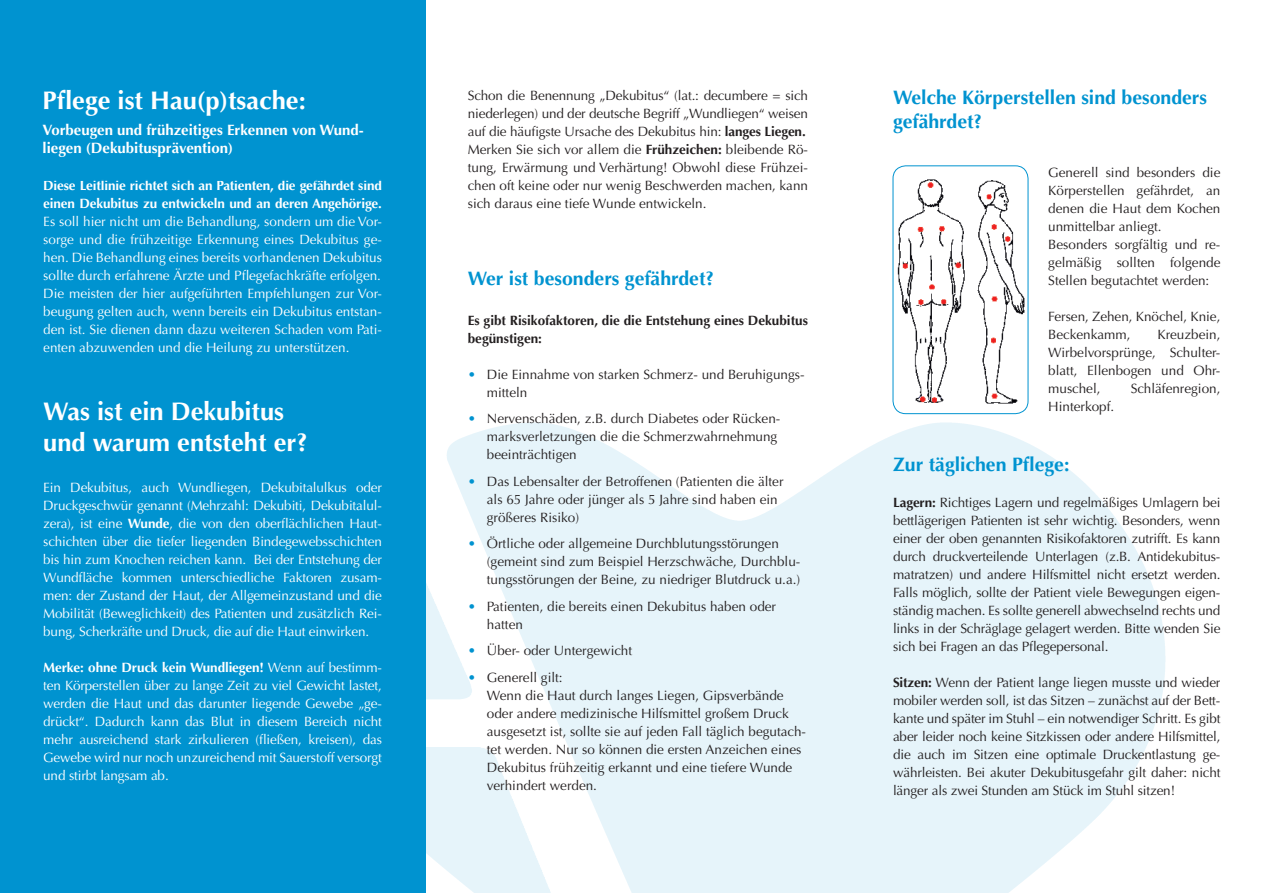
<style>
.page{position:relative;width:1263px;height:893px;background:#fff}
.page>*{position:absolute;margin:0;border:0;box-sizing:border-box;transform-origin:0 0}
.t1{font:700 25.5px/31.5px "Optima";color:#fff}
.t2{font:700 19.5px/23.4px "Optima";color:#0093d0}
.t3{font:700 15px/18px "Optima";color:#fff}
.t4{font:13.5px/18px "Optima";color:#231f20}
.t5{font:13.5px/18px "Optima";letter-spacing:-.01em;color:#fff;text-align:justify}
.t6{font:700 13.5px/18px "Optima";letter-spacing:-.01em;color:#fff}
.t7{font:700 13.5px/18px "Optima";color:#231f20}
.s1{font-weight:700}
.s2{color:#0093d0}
</style>
<div class="page">
<div style="left:0;top:0;width:425px;height:893px;background:#0093d0"></div>
<img style="left:897px;top:179px;width:128px;height:225px">
<div style="left:893px;top:165px;width:135px;height:249px;border:1px solid #0093d0;border-radius:13px"></div>
<h1 class="t1" style="left:43px;top:85px;width:265px">Pflege ist Hau(p)tsache:</h1>
<p class="t3" style="left:43px;top:121px;width:321px">Vorbeugen und frühzeitiges Erkennen von Wund&shy;liegen (Dekubitusprävention)</p>
<p class="t6" style="left:43px;top:177px;width:340px">Diese Leitlinie richtet sich an Patienten, die gefährdet sind einen Dekubitus zu entwickeln und an deren Angehörige.</p>
<p class="t5" style="left:43px;top:213px;width:340px">Es soll hier nicht um die Behandlung, sondern um die Vor&shy;sorge und die frühzeitige Erkennung eines Dekubitus ge&shy;hen. Die Behandlung eines bereits vorhandenen Dekubitus sollte durch erfahrene Ärzte und Pflegefachkräfte erfolgen.<br>Die meisten der hier aufgeführten Empfehlungen zur Vor&shy;beugung gelten auch, wenn bereits ein Dekubitus entstan&shy;den ist. Sie dienen dann dazu weiteren Schaden vom Pati&shy;enten abzuwenden und die Heilung zu unterstützen.</p>
<h1 class="t1" style="left:43px;top:395px;width:266px">Was ist ein Dekubitus und warum entsteht er?</h1>
<p class="t5" style="left:43px;top:479px;width:340px">Ein Dekubitus, auch Wundliegen, Dekubitalulkus oder Druckgeschwür genannt (Mehrzahl: Dekubiti, Dekubitalul&shy;zera), ist eine <span class="s1">Wunde</span>, die von den oberflächlichen Haut&shy;schichten über die tiefer liegenden Bindegewebsschichten bis hin zum Knochen reichen kann. Bei der Entstehung der Wundfläche kommen unterschiedliche Faktoren zusam&shy;men: der Zustand der Haut, der Allgemeinzustand und die Mobilität (Beweglichkeit) des Patienten und zusätzlich Rei&shy;bung, Scherkräfte und Druck, die auf die Haut einwirken.</p>
<p class="t5" style="left:43px;top:659px;width:340px"><span class="s1">Merke: ohne Druck kein Wundliegen!</span> Wenn auf bestimm&shy;ten Körperstellen über zu lange Zeit zu viel Gewicht lastet, werden die Haut und das darunter liegende Gewebe „ge&shy;drückt“. Dadurch kann das Blut in diesem Bereich nicht mehr ausreichend stark zirkulieren (fließen, kreisen), das Gewebe wird nur noch unzureichend mit Sauerstoff versorgt und stirbt langsam ab.</p>
<p class="t4" style="left:468px;top:86px;width:342px">Schon die Benennung „Dekubitus“ (lat.: decumbere = sich niederlegen) und der deutsche Begriff „Wundliegen“ weisen auf die häufigste Ursache des Dekubitus hin: <span class="s1">langes Liegen.<br></span>Merken Sie sich vor allem die <span class="s1">Frühzeichen:</span> bleibende Rö&shy;tung, Erwärmung und Verhärtung! Obwohl diese Frühzei&shy;chen oft keine oder nur wenig Beschwerden machen, kann sich daraus eine tiefe Wunde entwickeln.</p>
<h2 class="t2" style="left:468px;top:267px;width:248px">Wer ist besonders gefährdet?</h2>
<p class="t7" style="left:468px;top:311px;width:342px">Es gibt Risikofaktoren, die die Entstehung eines Dekubitus begünstigen:</p>
<p class="t4" style="left:487px;top:365px;width:319px;text-indent:-19px"><span class="s2">•</span> Die Einnahme von starken Schmerz- und Beruhigungs&shy;mitteln</p>
<p class="t4" style="left:487px;top:410px;width:295px;text-indent:-19px"><span class="s2">•</span> Nervenschäden, z.B. durch Diabetes oder Rücken&shy;marksverletzungen die die Schmerzwahrnehmung beeinträchtigen</p>
<p class="t4" style="left:487px;top:472px;width:298px;text-indent:-19px"><span class="s2">•</span> Das Lebensalter der Betroffenen (Patienten die älter als 65 Jahre oder jünger als 5 Jahre sind haben ein größeres Risiko)</p>
<p class="t4" style="left:487px;top:535px;width:315px;text-indent:-19px"><span class="s2">•</span> Örtliche oder allgemeine Durchblutungsstörungen (gemeint sind zum Beispiel Herzschwäche, Durchblu&shy;tungsstörungen der Beine, zu niedriger Blutdruck u.a.)</p>
<p class="t4" style="left:487px;top:597px;width:291px;text-indent:-19px"><span class="s2">•</span> Patienten, die bereits einen Dekubitus haben oder hatten</p>
<p class="t4" style="left:468px;top:642px;width:166px"><span class="s2">•</span> Über- oder Untergewicht</p>
<p class="t4" style="left:487px;top:668px;width:321px;text-indent:-19px"><span class="s2">•</span> Generell gilt:<br>Wenn die Haut durch langes Liegen, Gipsverbände oder andere medizinische Hilfsmittel großem Druck ausgesetzt ist, sollte sie auf jeden Fall täglich begutach&shy;tet werden. Nur so können die ersten Anzeichen eines Dekubitus frühzeitig erkannt und eine tiefere Wunde verhindert werden.</p>
<h2 class="t2" style="left:893px;top:86px;width:316px">Welche Körperstellen sind besonders gefährdet?</h2>
<p class="t4" style="left:1048px;top:164px;width:174px">Generell sind besonders die<br>Körperstellen gefährdet, an denen die Haut dem Kochen unmittelbar anliegt.<br>Besonders sorgfältig und re&shy;gelmäßig sollten folgende<br>Stellen begutachtet werden:</p>
<p class="t4" style="left:1048px;top:308px;width:174px">Fersen, Zehen, Knöchel, Knie,<br>Beckenkamm,</p>
<p class="t4" style="left:1048px;top:326px;width:174px;text-align:justify;text-indent:109px">Kreuzbein, Wirbelvorsprünge, Schulter&shy;blatt, Ellenbogen und Ohr&shy;muschel,</p>
<p class="t4" style="left:1131px;top:380px;width:91px">Schläfenregion,</p>
<p class="t4" style="left:1048px;top:398px;width:68px">Hinterkopf.</p>
<h2 class="t2" style="left:893px;top:452px;width:178px">Zur täglichen Pflege:</h2>
<p class="t4" style="left:893px;top:493px;width:329px;text-align:justify"><span class="s1">Lagern:</span> Richtiges Lagern und regelmäßiges Umlagern bei bettlägerigen Patienten ist sehr wichtig. Besonders, wenn einer der oben genannten Risikofaktoren zutrifft. Es kann durch druckverteilende Unterlagen (z.B. Antidekubitus&shy;matratzen) und andere Hilfsmittel nicht ersetzt werden.<br>Falls möglich, sollte der Patient viele Bewegungen eigen&shy;ständig machen. Es sollte generell abwechselnd rechts und links in der Schräglage gelagert werden. Bitte wenden Sie sich bei Fragen an das Pflegepersonal.</p>
<p class="t4" style="left:893px;top:673px;width:329px;text-align:justify"><span class="s1">Sitzen:</span> Wenn der Patient lange liegen musste und wieder mobiler werden soll, ist das Sitzen – zunächst auf der Bett&shy;kante und später im Stuhl – ein notwendiger Schritt. Es gibt aber leider noch keine Sitzkissen oder andere Hilfsmittel, die auch im Sitzen eine optimale Druckentlastung ge&shy;währleisten. Bei akuter Dekubitusgefahr gilt daher: nicht länger als zwei Stunden am Stück im Stuhl sitzen!</p>
</div>
